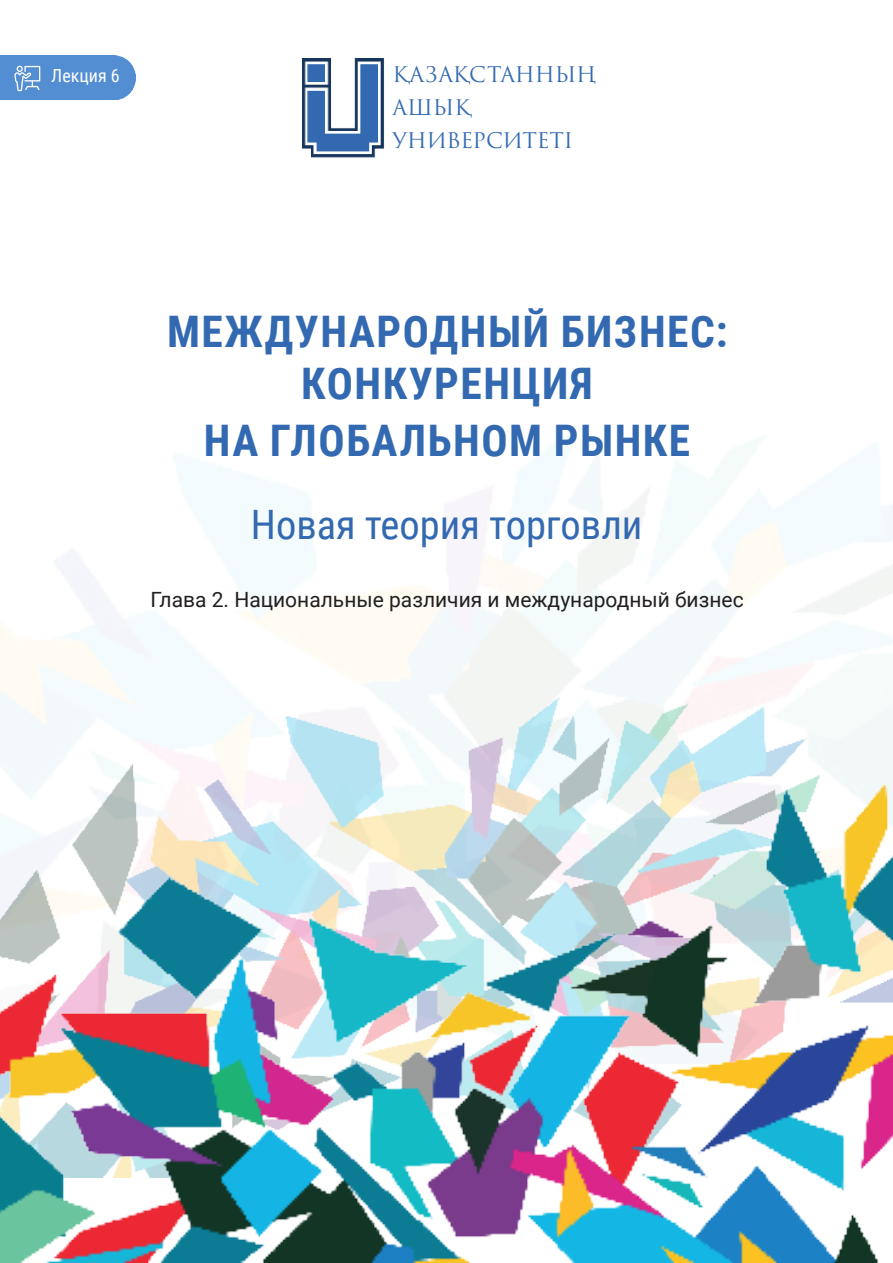
<style>
.page{position:relative;width:893px;height:1263px;background:#fff}
.page>*{position:absolute;margin:0;border:0;box-sizing:border-box;transform-origin:0 0}
.t1{font:700 43.5px/52.2px "Roboto Condensed";letter-spacing:.035em;color:#3269b1;text-align:center}
.t2{font:40.5px "Roboto Condensed";color:#3269b1}
.t3{font:21px "Roboto";color:#231f20}
.t4{font:21px "Trajan Pro 3";letter-spacing:-.01em;color:#3269b1}
.t5{font:18px "Roboto Condensed";color:#fff}
</style>
<div class="page">
<img style="left:0;top:429px;width:893px;height:634px">
<img style="left:302px;top:58px;width:82px;height:100px">
<img style="left:0;top:696px;width:892px;height:33px">
<img style="left:0;top:729px;width:892px;height:534px">
<div style="left:0;top:55px;width:136px;height:44px;background:#538dd2"></div>
<svg style="left:14px;top:66px;width:26px;height:25px"></svg>
<p class="t5" style="left:51px;top:63px;width:70px">Лекция 6</p>
<p class="t4" style="left:393px;top:60px;width:205px">ҚАЗАҚСТАННЫҢ</p>
<p class="t4" style="left:393px;top:93px;width:80px">АШЫҚ</p>
<p class="t4" style="left:393px;top:126px;width:182px">УНИВЕРСИТЕТІ</p>
<p class="t1" style="left:167px;top:304px;width:562px">МЕЖДУНАРОДНЫЙ БИЗНЕС:<br>КОНКУРЕНЦИЯ</p>
<p class="t1" style="left:204px;top:413px;width:488px">НА ГЛОБАЛЬНОМ РЫНКЕ</p>
<p class="t2" style="left:251px;top:497px;width:393px">Новая теория торговли</p>
<p class="t3" style="left:150px;top:585px;width:595px">Глава 2. Национальные различия и международный бизнес</p>
</div>
